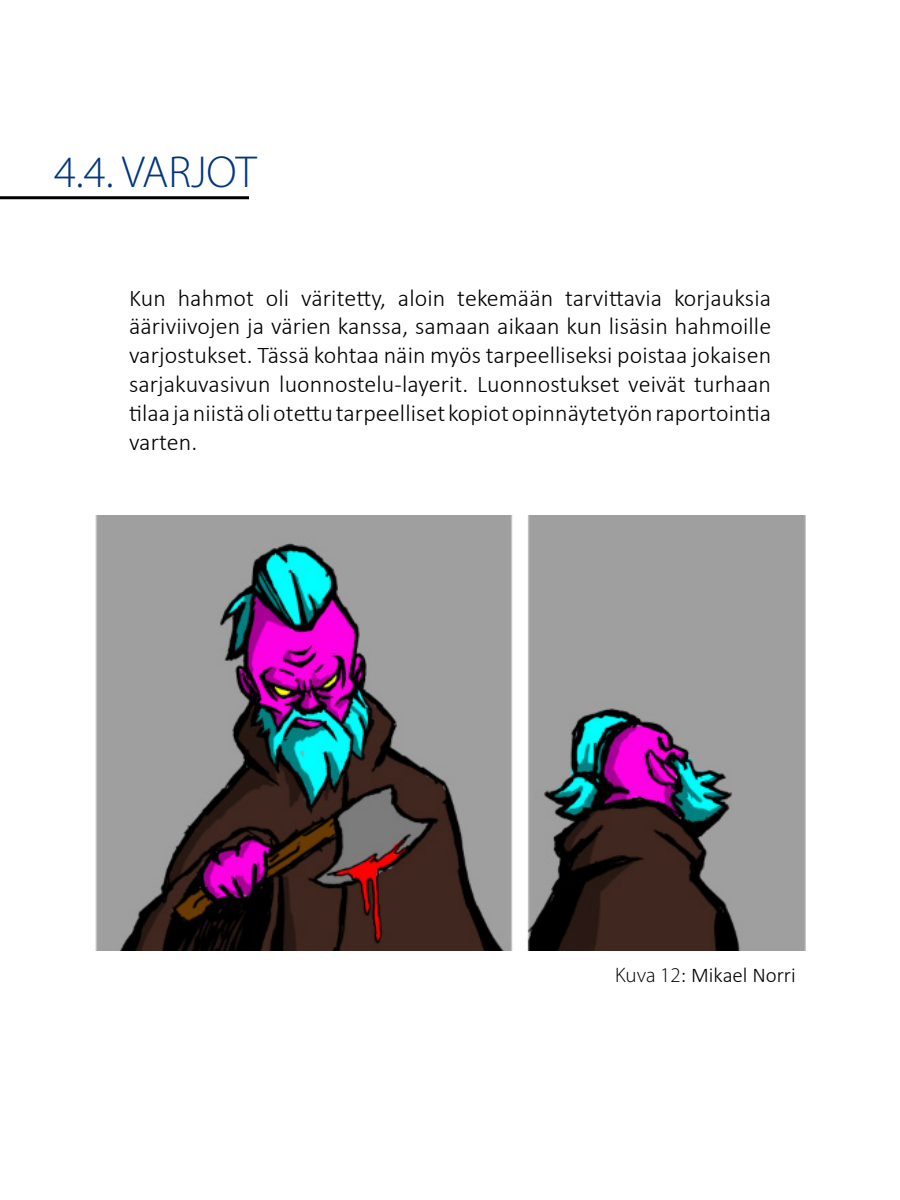
<style>
.page{position:relative;width:900px;height:1200px;background:#fff}
.page>*{position:absolute;margin:0;border:0;box-sizing:border-box;transform-origin:0 0}
.t1{font:45px "Myriad Variable Concept";color:#003680}
.t2{font:300 24px/28.8px "Calibri";letter-spacing:.005em;color:#000;text-align:justify}
.t3{font:300 21px "Calibri";color:#000}
.s1{font-family:"Myriad Variable Concept";font-weight:400}
</style>
<div class="page">
<img style="left:95px;top:516px;width:711px;height:435px">
<hr style="left:0;top:196px;width:249px;height:3px;background:#000">
<p class="t1" style="left:54px;top:145px;width:204px">4.4. VARJOT</p>
<p class="t2" style="left:129px;top:283px;width:644px">Kun hahmot oli väritetty, aloin tekemään tarvittavia korjauksia ääriviivojen ja värien kanssa, samaan aikaan kun lisäsin hahmoille varjostukset. Tässä kohtaa näin myös tarpeelliseksi poistaa jokaisen sarjakuvasivun luonnostelu-layerit. Luonnostukset veivät turhaan tilaa ja niistä oli otettu tarpeelliset kopiot opinnäytetyön raportointia varten.</p>
<p class="t3" style="left:615px;top:962px;width:182px"><span class="s1">Kuva 12</span>: Mikael Norri</p>
</div>
